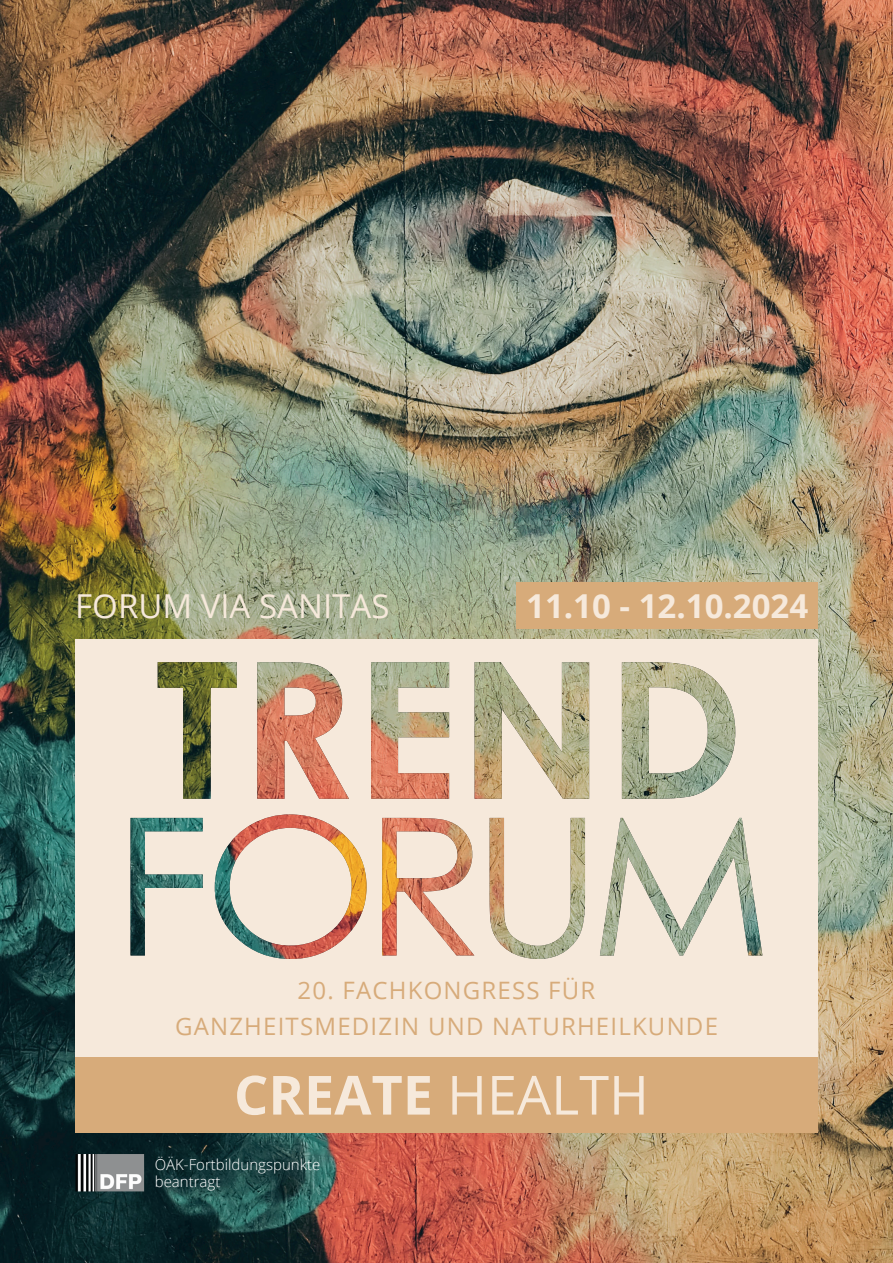
<style>
.page{position:relative;width:893px;height:1263px;background:#fff}
.page>*{position:absolute;margin:0;border:0;box-sizing:border-box;transform-origin:0 0}
.t1{font:700 54px "Open Sans";color:#f6e9db}
.t2{font:700 33px "Open Sans";color:#f6e9db}
.t3{font:33px "Open Sans";color:#f6e9db}
.t4{font:24px "Open Sans";letter-spacing:.05em;color:#d7ab7a}
.t5{font:300 15px/16.5px "Open Sans";color:#fff}
.s1{font-weight:400}
</style>
<div class="page">
<img style="left:0;top:0;width:893px;height:1263px">
<div style="left:75px;top:639px;width:743px;height:418px;background:#f6e9db"></div>
<div style="left:75px;top:1057px;width:743px;height:76px;background:#d7ab7a"></div>
<div style="left:517px;top:582px;width:301px;height:47px;background:#d7ab7a"></div>
<img style="left:75px;top:1154px;width:69px;height:37px">
<img style="left:131px;top:814px;width:631px;height:145px">
<img style="left:158px;top:662px;width:577px;height:137px">
<p class="t3" style="left:75px;top:584px;width:316px">FORUM VIA SANITAS</p>
<p class="t2" style="left:526px;top:583px;width:284px">11.10 - 12.10.2024</p>
<p class="t4" style="left:298px;top:973px;width:299px">20. FACHKONGRESS FÜR</p>
<p class="t4" style="left:175px;top:1009px;width:544px">GANZHEITSMEDIZIN UND NATURHEILKUNDE</p>
<p class="t1" style="left:234px;top:1057px;width:416px">CREATE <span class="s1">HEALTH</span></p>
<p class="t5" style="left:155px;top:1156px;width:167px">ÖÄK-Fortbildungspunkte beantragt</p>
</div>
